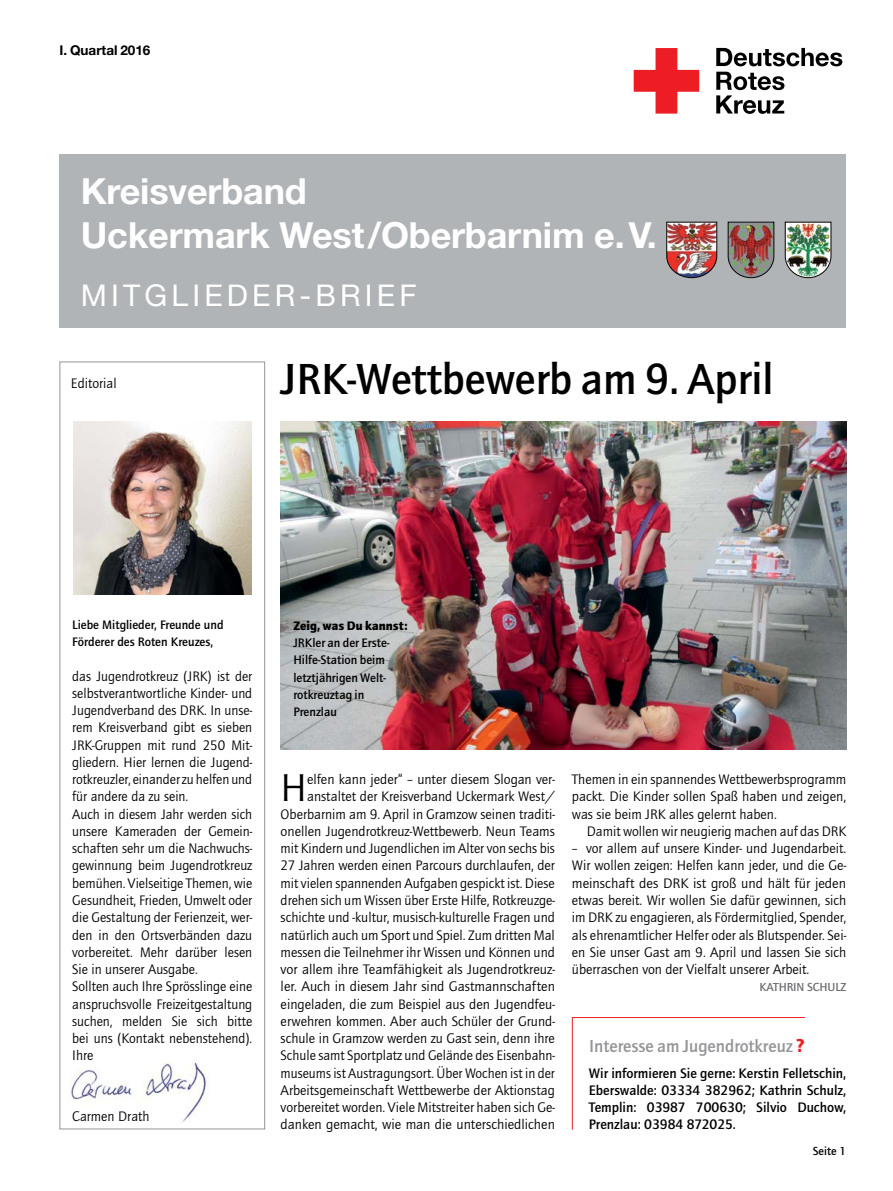
<style>
.page{position:relative;width:893px;height:1191px;background:#fff}
.page>*{position:absolute;margin:0;border:0;box-sizing:border-box;transform-origin:0 0}
.t1{font:500 45px "Quay Sans ITC Std";color:#000}
.t2{font:40.05px "Quay Sans ITC Std";color:#000}
.t3{font:700 36px/43.2px "Helvetica Neue LT Std";letter-spacing:-.005em;color:#fff}
.t4{font:30px "Helvetica Neue LT Std";letter-spacing:.14em;color:#fff}
.t5{font:500 18px "Quay Sans ITC Std";color:#939598}
.t6{font:14.25px/17.2px "Quay Sans ITC Std";color:#000;text-align:justify}
.t7{font:500 14.25px/17.2px "Quay Sans ITC Std";color:#000;text-align:justify}
.t8{font:700 13.5px "Helvetica Neue LT Std";color:#000}
.t9{font:500 12.75px/17.2px "Quay Sans ITC Std";color:#000}
.t10{font:900 12.75px "Quay Sans ITC Std";color:#000}
.t11{font:500 12px "Quay Sans ITC Std";letter-spacing:-.01em;color:#6d6e71}
.t12{font:500 12px "Quay Sans ITC Std";color:#000}
.s1{font-weight:900;color:#ed1d24}
</style>
<div class="page">
<img style="left:73px;top:422px;width:179px;height:172px">
<img style="left:281px;top:421px;width:565px;height:328px">
<img style="left:71px;top:1061px;width:137px;height:61px">
<div style="left:60px;top:361px;width:205px;height:768px;border:1px solid #939598"></div>
<svg style="left:634px;top:48px;width:65px;height:66px"></svg>
<svg style="left:716px;top:48px;width:126px;height:18px"></svg>
<svg style="left:716px;top:72px;width:68px;height:42px"></svg>
<div style="left:60px;top:154px;width:786px;height:173px;background:#b1b4b6"></div>
<img style="left:785px;top:221px;width:46px;height:57px">
<img style="left:728px;top:221px;width:46px;height:57px">
<img style="left:666px;top:221px;width:51px;height:57px">
<hr style="left:572px;top:1017px;width:1px;height:112px;background:#ed1d24">
<hr style="left:572px;top:1017px;width:233px;height:1px;background:#ed1d24">
<p class="t8" style="left:60px;top:42px;width:92px">I. Quartal 2016</p>
<h3 class="t3" style="left:81px;top:169px;width:577px">Kreisverband<br>Uckermark West/Oberbarnim e.V.</h3>
<h3 class="t4" style="left:81px;top:278px;width:337px">MITGLIEDER-BRIEF</h3>
<p class="t6" style="left:71px;top:375px;width:47px">Editorial</p>
<h1 class="t1" style="left:281px;top:354px;width:495px">JRK-Wettbewerb am 9. April</h1>
<p class="t9" style="left:72px;top:616px;width:153px">Liebe Mitglieder, Freunde und<br>Förderer des Roten Kreuzes,</p>
<p class="t6" style="left:72px;top:667px;width:182px;text-align:left">das Jugendrotkreuz (JRK) ist der selbstverantwortliche Kinder- und<br>Jugendverband des DRK. In unse&shy;rem Kreisverband gibt es sieben<br>JRK-Gruppen mit rund 250 Mit&shy;gliedern. Hier lernen die Jugend&shy;rotkreuzler, einander zu helfen und für andere da zu sein.<br>Auch in diesem Jahr werden sich unsere Kameraden der Gemein&shy;schaften sehr um die Nachwuchs&shy;gewinnung beim Jugendrotkreuz bemühen. Vielseitige Themen, wie<br>Gesundheit, Frieden, Umwelt oder die Gestaltung der Ferienzeit, wer&shy;den in den Ortsverbänden dazu vorbereitet. Mehr darüber lesen<br>Sie in unserer Ausgabe.<br>Sollten auch Ihre Sprösslinge eine anspruchsvolle Freizeitgestaltung suchen, melden Sie sich bitte bei uns (Kontakt nebenstehend).<br>Ihre</p>
<p class="t6" style="left:72px;top:1107px;width:79px">Carmen Drath</p>
<p class="t10" style="left:293px;top:618px;width:116px">Zeig, was Du kannst:</p>
<p class="t9" style="left:293px;top:634px;width:98px">JRKler an der Erste-<br>H ilfe-Station beim letztjährigen Welt&shy;rotkreuztag in<br>Prenzlau</p>
<p class="t6" style="left:281px;top:771px;width:276px;text-align:right">elfen kann jeder“ – unter diesem Slogan ver&shy;anstaltet der Kreisverband Uckermark West/ Oberbarnim am 9. April in Gramzow seinen traditi&shy;onellen Jugendrotkreuz-Wettbewerb. Neun Teams mit Kindern und Jugendlichen im Alter von sechs bis 27 Jahren werden einen Parcours durchlaufen, der mit vielen spannenden Aufgaben gespickt ist. Diese drehen sich um Wissen über Erste Hilfe, Rotkreuzge&shy;schichte und -kultur, musisch-kulturelle Fragen und natürlich auch um Sport und Spiel. Zum dritten Mal messen die Teilnehmer ihr Wissen und Können und vor allem ihre Teamfähigkeit als Jugendrotkreuz&shy;ler. Auch in diesem Jahr sind Gastmannschaften eingeladen, die zum Beispiel aus den Jugendfeu&shy;erwehren kommen. Aber auch Schüler der Grund&shy;schule in Gramzow werden zu Gast sein, denn ihre Schule samt Sportplatz und Gelände des Eisenbahn&shy;museums ist Austragungsort. Über Wochen ist in der Arbeitsgemeinschaft Wettbewerbe der Aktionstag vorbereitet worden. Viele Mitstreiter haben sich Ge&shy;danken gemacht, wie man die unterschiedlichen</p>
<p class="t6" style="left:572px;top:771px;width:276px">Themen in ein spannendes Wettbewerbsprogramm packt. Die Kinder sollen Spaß haben und zeigen, was sie beim JRK alles gelernt haben.</p>
<h2 class="t2" style="left:281px;top:766px;width:28px">H</h2>
<p class="t6" style="left:587px;top:823px;width:261px">Damit wollen wir neugierig machen auf das DRK</p>
<p class="t6" style="left:572px;top:840px;width:276px">– vor allem auf unsere Kinder- und Jugendarbeit.<br>Wir wollen zeigen: Helfen kann jeder, und die Ge&shy;meinschaft des DRK ist groß und hält für jeden etwas bereit. Wir wollen Sie dafür gewinnen, sich im DRK zu engagieren, als Fördermitglied, Spender, als ehrenamtlicher Helfer oder als Blutspender. Sei&shy;en Sie unser Gast am 9. April und lassen Sie sich überraschen von der Vielfalt unserer Arbeit.</p>
<p class="t11" style="left:760px;top:980px;width:88px">Kathrin Schulz</p>
<p class="t5" style="left:589px;top:1035px;width:217px">I nteresse am Jugendrotkreuz <span class="s1">?</span></p>
<p class="t7" style="left:589px;top:1064px;width:259px">Wir informieren Sie gerne: Kerstin Felletschin, Eberswalde: 03334 382962; Kathrin Schulz, Templin: 03987 700630; Silvio Duchow, Prenzlau: 03984 872025.</p>
<p class="t12" style="left:813px;top:1144px;width:35px">Seite 1</p>
</div>
